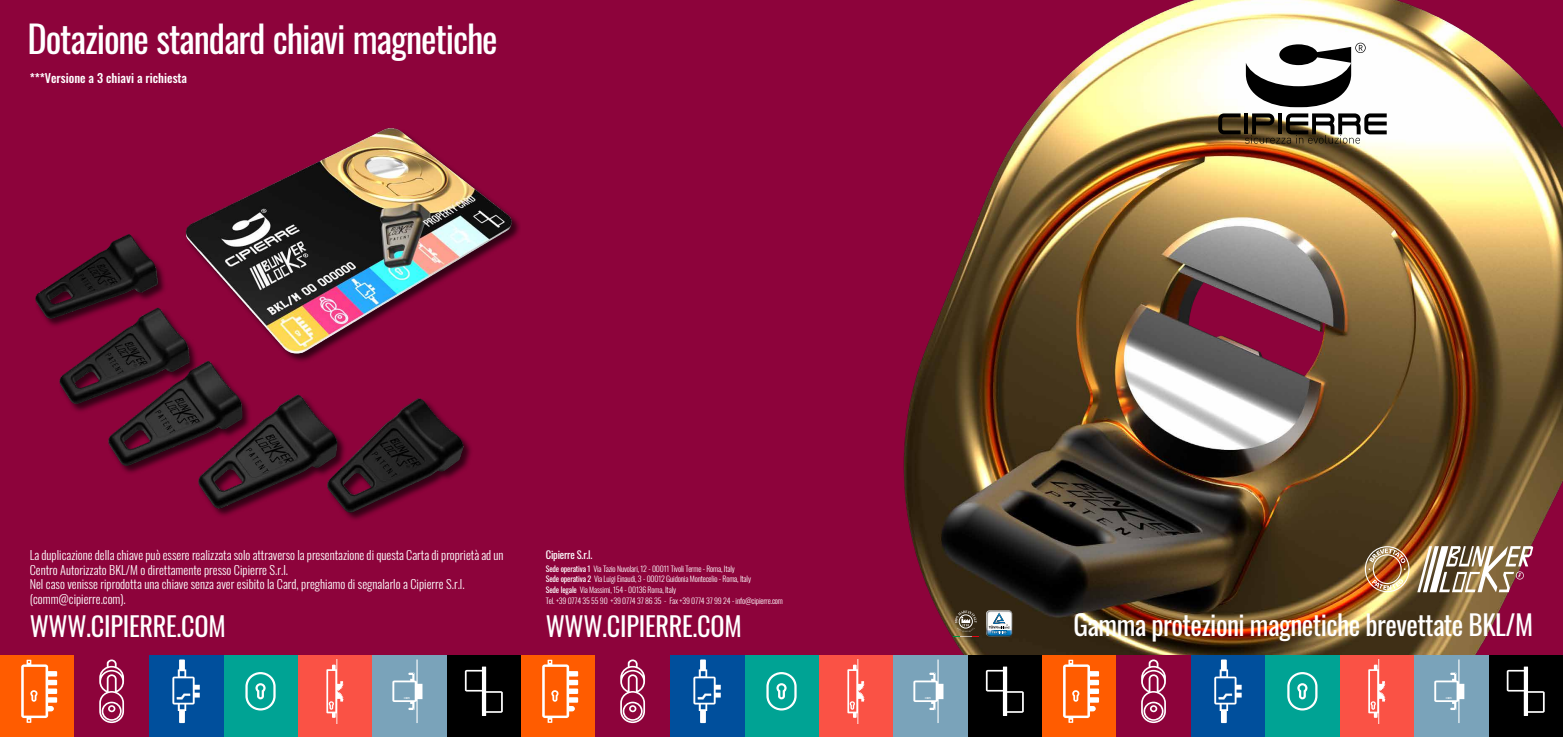
<style>
.page{position:relative;width:1563px;height:737px;background:#fff}
.page>*{position:absolute;margin:0;border:0;box-sizing:border-box;transform-origin:0 0}
.t1{font:36.75px "Oswald";letter-spacing:-.03em;color:#fff}
.t2{font:27.3px "Oswald";letter-spacing:-.02em;color:#fff}
.t3{font:26.25px "Oswald";letter-spacing:-.01em;color:#fff}
.t4{font:300 12.25px/14.7px "Oswald";color:#fff}
.t5{font:500 12.25px "Oswald";color:#fff}
.t6{font:10.5px "Oswald";letter-spacing:-.02em;color:#fff}
.t7{font:300 7.88px/10.5px "Oswald";letter-spacing:-.02em;color:#fff}
.s1{font-weight:400}
</style>
<div class="page">
<div style="left:0;top:0;width:521px;height:737px;background:#8d033b"></div>
<img style="left:35px;top:128px;width:485px;height:392px">
<div style="left:521px;top:0;width:1042px;height:737px;background:#8d033b"></div>
<img style="left:903px;top:0;width:660px;height:656px">
<div style="left:1488px;top:656px;width:75px;height:81px;background:#000"></div>
<div style="left:1339px;top:655px;width:75px;height:82px;background:#fa5245"></div>
<div style="left:1265px;top:655px;width:74px;height:82px;background:#00a394"></div>
<svg style="left:1287px;top:672px;width:30px;height:38px"></svg>
<svg style="left:1368px;top:659px;width:17px;height:64px"></svg>
<svg style="left:1506px;top:666px;width:38px;height:50px"></svg>
<div style="left:1190px;top:655px;width:75px;height:82px;background:#004f9c"></div>
<svg style="left:1214px;top:659px;width:27px;height:64px"></svg>
<div style="left:1042px;top:655px;width:74px;height:82px;background:#ff5c00"></div>
<svg style="left:1063px;top:659px;width:36px;height:64px"></svg>
<div style="left:1116px;top:655px;width:74px;height:82px;background:#8d033b"></div>
<svg style="left:1141px;top:659px;width:25px;height:64px"></svg>
<div style="left:1414px;top:655px;width:74px;height:82px;background:#7aa3ba"></div>
<svg style="left:1434px;top:659px;width:30px;height:64px"></svg>
<div style="left:967px;top:656px;width:75px;height:81px;background:#000"></div>
<div style="left:819px;top:655px;width:74px;height:82px;background:#fa5245"></div>
<div style="left:744px;top:655px;width:75px;height:82px;background:#00a394"></div>
<svg style="left:766px;top:672px;width:30px;height:38px"></svg>
<svg style="left:847px;top:659px;width:17px;height:64px"></svg>
<svg style="left:986px;top:666px;width:38px;height:50px"></svg>
<div style="left:670px;top:655px;width:74px;height:82px;background:#004f9c"></div>
<svg style="left:693px;top:659px;width:28px;height:64px"></svg>
<div style="left:521px;top:655px;width:74px;height:82px;background:#ff5c00"></div>
<svg style="left:542px;top:659px;width:36px;height:64px"></svg>
<svg style="left:620px;top:659px;width:25px;height:64px"></svg>
<div style="left:893px;top:655px;width:74px;height:82px;background:#7aa3ba"></div>
<svg style="left:913px;top:659px;width:30px;height:64px"></svg>
<img style="left:1364px;top:546px;width:45px;height:46px">
<svg style="left:1417px;top:546px;width:116px;height:46px;background:#aa8f7f"></svg>
<svg style="left:1246px;top:43px;width:119px;height:64px;background:#939393"></svg>
<svg style="left:1218px;top:113px;width:168px;height:31px;background:#6d6454"></svg>
<svg style="left:986px;top:610px;width:26px;height:26px"></svg>
<div style="left:446px;top:656px;width:75px;height:81px;background:#000"></div>
<div style="left:298px;top:655px;width:74px;height:82px;background:#fa5245"></div>
<div style="left:223px;top:655px;width:75px;height:82px;background:#00a394"></div>
<svg style="left:245px;top:672px;width:31px;height:38px"></svg>
<svg style="left:326px;top:659px;width:17px;height:64px"></svg>
<svg style="left:465px;top:666px;width:38px;height:50px"></svg>
<div style="left:149px;top:655px;width:74px;height:82px;background:#004f9c"></div>
<svg style="left:172px;top:659px;width:28px;height:64px"></svg>
<div style="left:0;top:655px;width:74px;height:82px;background:#ff5c00"></div>
<svg style="left:21px;top:659px;width:36px;height:64px"></svg>
<svg style="left:99px;top:659px;width:25px;height:64px"></svg>
<div style="left:372px;top:655px;width:75px;height:82px;background:#7aa3ba"></div>
<svg style="left:392px;top:659px;width:30px;height:64px"></svg>
<svg style="left:953px;top:610px;width:25px;height:27px"></svg>
<h1 class="t1" style="left:28px;top:6px;width:472px">Dotazione standard chiavi magnetiche</h1>
<p class="t5" style="left:30px;top:71px;width:159px">***Versione a 3 chiavi a richiesta</p>
<p class="t4" style="left:30px;top:546px;width:475px">La duplicazione della chiave può essere realizzata solo attraverso la presentazione di questa Carta di proprietà ad un Centro Autorizzato BKL/M o direttamente presso Cipierre S.r.l.<br>Nel caso venisse riprodotta una chiave senza aver esibito la Card, preghiamo di segnalarlo a Cipierre S.r.l. (comm@cipierre.com).</p>
<h3 class="t3" style="left:30px;top:602px;width:197px">WWW.CIPIERRE.COM</h3>
<p class="t6" style="left:546px;top:545px;width:48px">Cipierre S.r.l.</p>
<p class="t7" style="left:546px;top:562px;width:207px"><span class="s1">Sede operativa 1</span> Via Tazio Nuvolari, 12 - 00011 Tivoli Terme - Roma, Italy<br><span class="s1">Sede operativa 2</span> Via Luigi Einaudi, 3 - 00012 Guidonia Montecelio - Roma, Italy<br><span class="s1">Sede legale</span> Via Massimi, 154 - 00136 Roma, Italy</p>
<p class="t7" style="left:546px;top:595px;width:239px">Tel. +39 0774 35 55 90 +39 0774 37 86 35 - Fax +39 0774 37 99 24 - info@cipierre.com</p>
<h3 class="t3" style="left:546px;top:602px;width:197px">WWW.CIPIERRE.COM</h3>
<h2 class="t2" style="left:1073px;top:601px;width:461px">Gamma protezioni magnetiche brevettate BKL/M</h2>
</div>
